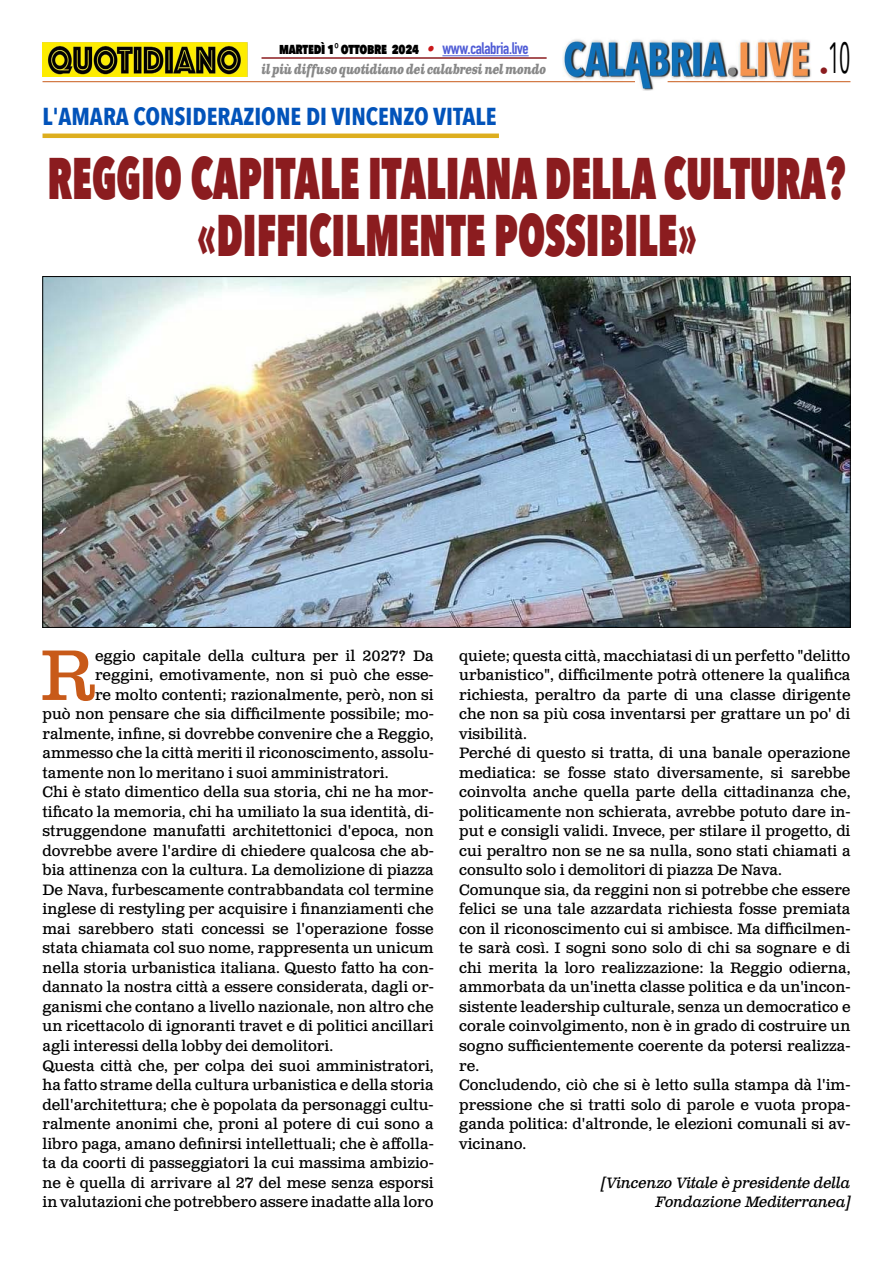
<style>
.page{position:relative;width:893px;height:1263px;background:#fff}
.page>*{position:absolute;margin:0;border:0;box-sizing:border-box;transform-origin:0 0}
.t1{font:71.25px "Clarendon Text Pro";color:#c85a19}
.t2{font:800 58.5px/57px "Avenir Next Condensed";color:#8b1c1f;text-align:center;scale:.73 1}
.t3{font:43.5px "Avenir Next Condensed";color:#000;scale:.55 1}
.t4{font:700 24.45px "Avenir Next Condensed";color:#0253ba}
.t5{font:15px/19.5px "Clarendon Text Pro";color:#000}
.t6{font:italic 15px/19.5px "Clarendon Text Pro";letter-spacing:-.02em;color:#000;text-align:right}
.t7{font:800 15px "Avenir Next Condensed";letter-spacing:-.02em;color:#000;scale:.9 1}
.t8{font:italic 700 13.5px "Clarendon Text Pro";letter-spacing:-.04em;color:#878787;scale:.79 1}
.s1{font-family:"Clarendon Text Pro";font-weight:700;font-style:italic;color:#ca181a}
.s2{font-family:"DIN Condensed";font-weight:700;font-size:16.5px;color:#4f5cd6}
</style>
<div class="page">
<img style="left:563px;top:39px;width:248px;height:51px">
<hr style="left:43px;top:81px;width:592px;height:1px;background:#c85a19">
<hr style="left:668px;top:81px;width:182px;height:1px;background:#c85a19">
<hr style="left:442px;top:55px;width:87px;height:1px;background:#4f5cd6">
<hr style="left:261px;top:57px;width:286px;height:2px;background:#8b1c1f">
<img style="left:43px;top:42px;width:204px;height:35px">
<hr style="left:43px;top:134px;width:456px;height:4px;background:#ddae1e">
<img style="left:45px;top:278px;width:803px;height:348px">
<p class="t7" style="left:279px;top:39px;width:279px">martedì 1° ottobre 2024 <span class="s1">•</span> <span class="s2">www.calabria.live</span></p>
<p class="t8" style="left:261px;top:61px;width:362px">il più diffuso quotidiano dei calabresi nel mondo</p>
<h3 class="t4" style="left:43px;top:101px;width:455px">L'AMARA CONSIDERAZIONE DI VINCENZO VITALE</h3>
<h3 class="t3" style="left:820px;top:20px;width:58px"><sub>•</sub>10</h3>
<h2 class="t2" style="left:48px;top:149px;width:1094px">REGGIO CAPITALE ITALIANA DELLA CULTURA? «DIFFICILMENTE POSSIBILE»</h2>
<h1 class="t1" style="left:40px;top:632px;width:57px">R</h1>
<p class="t5" style="left:95px;top:647px;width:340px">eggio capitale della cultura per il 2027? Da</p>
<p class="t5" style="left:95px;top:666px;width:340px">reggini, emotivamente, non si può che esse-</p>
<p class="t5" style="left:95px;top:686px;width:340px">re molto contenti; razionalmente, però, non si</p>
<p class="t5" style="left:43px;top:705px;width:393px">può non pensare che sia difficilmente possibile; mo-</p>
<p class="t5" style="left:43px;top:725px;width:393px">ralmente, infine, si dovrebbe convenire che a Reggio,</p>
<p class="t5" style="left:43px;top:744px;width:393px">ammesso che la città meriti il riconoscimento, assolu-</p>
<p class="t5" style="left:43px;top:764px;width:348px">tamente non lo meritano i suoi amministratori.</p>
<p class="t5" style="left:43px;top:783px;width:393px">Chi è stato dimentico della sua storia, chi ne ha mor-</p>
<p class="t5" style="left:43px;top:803px;width:393px">tificato la memoria, chi ha umiliato la sua identità, di-</p>
<p class="t5" style="left:43px;top:822px;width:393px">struggendone manufatti architettonici d'epoca, non</p>
<p class="t5" style="left:43px;top:842px;width:393px">dovrebbe avere l'ardire di chiedere qualcosa che ab-</p>
<p class="t5" style="left:43px;top:861px;width:393px">bia attinenza con la cultura. La demolizione di piazza</p>
<p class="t5" style="left:43px;top:881px;width:393px">De Nava, furbescamente contrabbandata col termine</p>
<p class="t5" style="left:43px;top:900px;width:393px">inglese di restyling per acquisire i finanziamenti che</p>
<p class="t5" style="left:43px;top:920px;width:393px">mai sarebbero stati concessi se l'operazione fosse</p>
<p class="t5" style="left:43px;top:939px;width:393px">stata chiamata col suo nome, rappresenta un unicum</p>
<p class="t5" style="left:43px;top:959px;width:393px">nella storia urbanistica italiana. Questo fatto ha con-</p>
<p class="t5" style="left:43px;top:978px;width:393px">dannato la nostra città a essere considerata, dagli or-</p>
<p class="t5" style="left:43px;top:998px;width:393px">ganismi che contano a livello nazionale, non altro che</p>
<p class="t5" style="left:43px;top:1017px;width:393px">un ricettacolo di ignoranti travet e di politici ancillari</p>
<p class="t5" style="left:43px;top:1037px;width:292px">agli interessi della lobby dei demolitori.</p>
<p class="t5" style="left:43px;top:1056px;width:393px">Questa città che, per colpa dei suoi amministratori,</p>
<p class="t5" style="left:43px;top:1076px;width:393px">ha fatto strame della cultura urbanistica e della storia</p>
<p class="t5" style="left:43px;top:1095px;width:393px">dell'architettura; che è popolata da personaggi cultu-</p>
<p class="t5" style="left:43px;top:1115px;width:393px">ralmente anonimi che, proni al potere di cui sono a</p>
<p class="t5" style="left:43px;top:1134px;width:393px">libro paga, amano definirsi intellettuali; che è affolla-</p>
<p class="t5" style="left:43px;top:1154px;width:393px">ta da coorti di passeggiatori la cui massima ambizio-</p>
<p class="t5" style="left:43px;top:1173px;width:393px">ne è quella di arrivare al 27 del mese senza esporsi</p>
<p class="t5" style="left:43px;top:1193px;width:393px">in valutazioni che potrebbero assere inadatte alla loro</p>
<p class="t5" style="left:459px;top:647px;width:393px">quiete; questa città, macchiatasi di un perfetto "delitto urbanistico", difficilmente potrà ottenere la qualifica richiesta, peraltro da parte di una classe dirigente che non sa più cosa inventarsi per grattare un po' di visibilità.<br>Perché di questo si tratta, di una banale operazione mediatica: se fosse stato diversamente, si sarebbe coinvolta anche quella parte della cittadinanza che, politicamente non schierata, avrebbe potuto dare in&shy;put e consigli validi. Invece, per stilare il progetto, di cui peraltro non se ne sa nulla, sono stati chiamati a consulto solo i demolitori di piazza De Nava.<br>Comunque sia, da reggini non si potrebbe che essere felici se una tale azzardata richiesta fosse premiata con il riconoscimento cui si ambisce. Ma difficilmen&shy;te sarà così. I sogni sono solo di chi sa sognare e di chi merita la loro realizzazione: la Reggio odierna, ammorbata da un'inetta classe politica e da un'incon&shy;sistente leadership culturale, senza un democratico e corale coinvolgimento, non è in grado di costruire un sogno sufficientemente coerente da potersi realizza&shy;re.<br>Concludendo, ciò che si è letto sulla stampa dà l'im&shy;pressione che si tratti solo di parole e vuota propa&shy;ganda politica: d'altronde, le elezioni comunali si av&shy;vicinano.</p>
<p class="t6" style="left:601px;top:1173px;width:250px">[Vincenzo Vitale è presidente della<br>Fondazione Mediterranea]</p>
</div>
